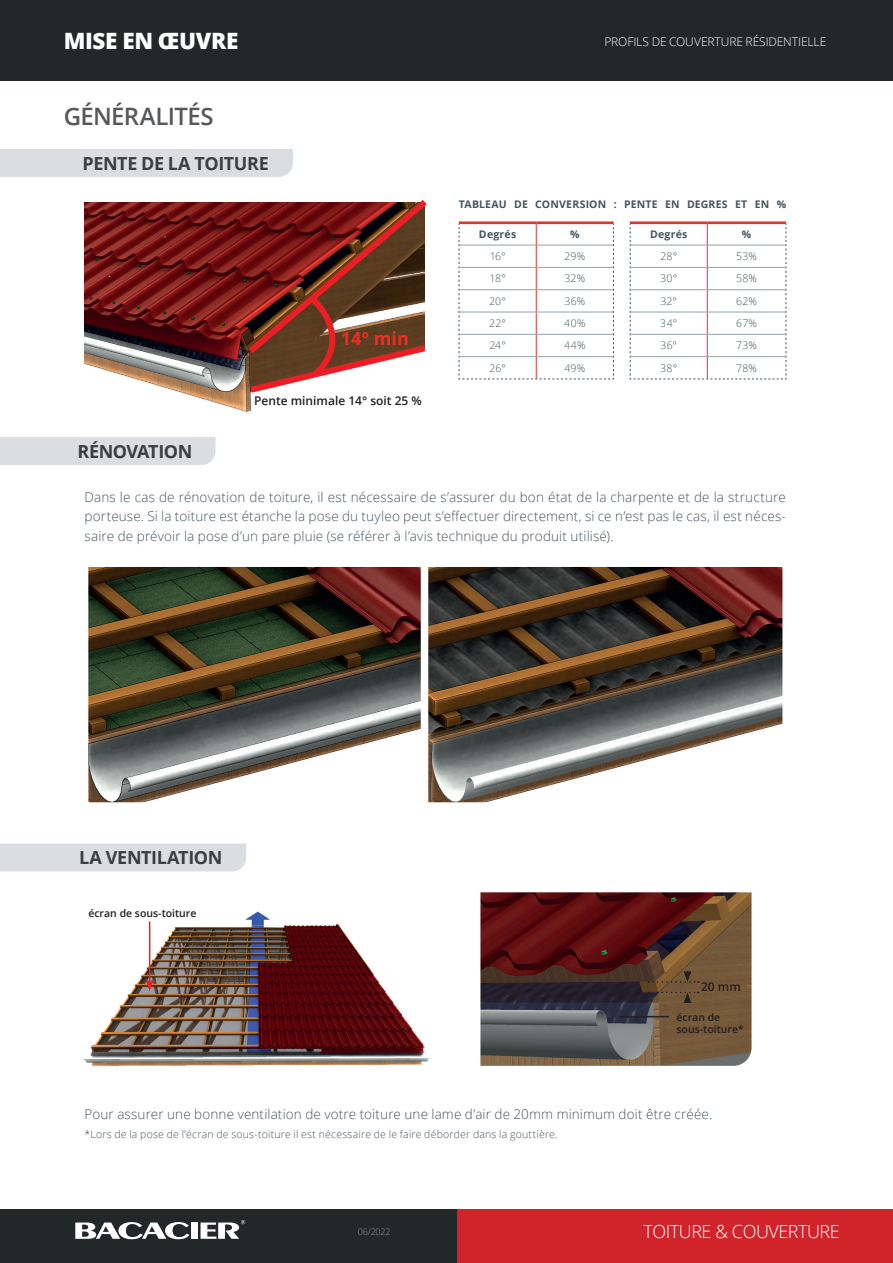
<style>
.page{position:relative;width:893px;height:1263px;background:#fff}
.page>*{position:absolute;margin:0;border:0;box-sizing:border-box;transform-origin:0 0}
.t1{font:600 24px "Open Sans";letter-spacing:-.025em;color:#57585a}
.t2{font:800 22.5px "Open Sans";letter-spacing:-.015em;color:#fff}
.t3{font:700 18px "Open Sans";letter-spacing:-.02em;color:#3e3e3f}
.t4{font:300 18px "Open Sans";letter-spacing:-.025em;color:#fff}
.t5{font:700 18px "Open Sans";color:#ee2e22}
.t6{font:300 13.5px/19.5px "Open Sans";letter-spacing:.01em;color:#45555f;text-align:justify}
.t7{font:300 12px "Open Sans";letter-spacing:-.01em;color:#fff}
.t8{font:600 12px "Open Sans";color:#231f20}
.t9{font:300 10.5px "Open Sans";letter-spacing:.02em;color:#45555f}
.t10{font:700 10.5px "Open Sans";letter-spacing:.015em;color:#45555f}
.t11{font:600 10.5px/12.6px "Open Sans";color:#231f20}
.t12{font:300 9px "Open Sans";letter-spacing:-.025em;color:#939598}
</style>
<div class="page">
<div style="left:0;top:0;width:893px;height:81px;background:#222727"></div>
<div style="left:0;top:1210px;width:457px;height:53px;background:#222727"></div>
<div style="left:457px;top:1210px;width:436px;height:53px;background:#d1232a"></div>
<svg style="left:75px;top:1222px;width:114px;height:17px"></svg>
<div style="left:191px;top:1222px;width:7px;height:17px;background:#fff"></div>
<svg style="left:201px;top:1220px;width:44px;height:19px"></svg>
<div style="left:0;top:149px;width:293px;height:28px;background:#dadee2"></div>
<div style="left:0;top:437px;width:215px;height:28px;background:#dadee2"></div>
<div style="left:0;top:843px;width:246px;height:28px;background:#dadee2"></div>
<img style="left:85px;top:202px;width:167px;height:210px">
<svg style="left:242px;top:200px;width:185px;height:197px"></svg>
<hr style="left:459px;top:221px;width:77px;height:3px;background:#ee2e22">
<hr style="left:536px;top:221px;width:78px;height:3px;background:#ee2e22">
<svg style="left:458px;top:224px;width:156px;height:156px"></svg>
<hr style="left:630px;top:221px;width:77px;height:3px;background:#ee2e22">
<hr style="left:707px;top:221px;width:79px;height:3px;background:#ee2e22">
<svg style="left:630px;top:224px;width:157px;height:156px"></svg>
<img style="left:90px;top:568px;width:691px;height:233px">
<div style="left:81px;top:559px;width:348px;height:251px;border:8px solid #fff"></div>
<div style="left:421px;top:559px;width:369px;height:251px;border:8px solid #fff"></div>
<img style="left:85px;top:911px;width:345px;height:156px">
<hr style="left:149px;top:921px;width:1px;height:62px;background:#eb1d25">
<svg style="left:146px;top:981px;width:7px;height:10px"></svg>
<img style="left:480px;top:892px;width:271px;height:174px">
<hr style="left:620px;top:1016px;width:49px;height:1px;background:#231f20">
<svg style="left:648px;top:992px;width:51px;height:11px"></svg>
<svg style="left:648px;top:971px;width:51px;height:12px"></svg>
<h2 class="t2" style="left:64px;top:24px;width:176px">MISE EN ŒUVRE</h2>
<p class="t7" style="left:604px;top:34px;width:223px">PROFILS DE COUVERTURE RÉSIDENTIELLE</p>
<h1 class="t1" style="left:64px;top:99px;width:151px">GÉNÉRALITÉS</h1>
<h3 class="t3" style="left:83px;top:151px;width:188px">PENTE DE LA TOITURE</h3>
<h3 class="t5" style="left:341px;top:326px;width:69px">14° min</h3>
<h3 class="t3" style="left:77px;top:439px;width:117px">RÉNOVATION</h3>
<p class="t8" style="left:254px;top:392px;width:169px">Pente minimale 14° soit 25 %</p>
<p class="t10" style="left:459px;top:197px;width:329px">TABLEAU DE CONVERSION : PENTE EN DEGRES ET EN %</p>
<p class="t10" style="left:479px;top:227px;width:39px">Degrés</p>
<p class="t10" style="left:570px;top:227px;width:11px">%</p>
<p class="t9" style="left:490px;top:249px;width:17px">16°</p>
<p class="t9" style="left:564px;top:249px;width:22px">29%</p>
<p class="t9" style="left:489px;top:271px;width:18px">18°</p>
<p class="t9" style="left:564px;top:271px;width:22px">32%</p>
<p class="t9" style="left:489px;top:294px;width:18px">20°</p>
<p class="t9" style="left:564px;top:294px;width:22px">36%</p>
<p class="t9" style="left:489px;top:316px;width:18px">22°</p>
<p class="t9" style="left:564px;top:316px;width:23px">40%</p>
<p class="t9" style="left:489px;top:338px;width:18px">24°</p>
<p class="t9" style="left:564px;top:338px;width:23px">44%</p>
<p class="t9" style="left:489px;top:361px;width:18px">26°</p>
<p class="t9" style="left:564px;top:361px;width:22px">49%</p>
<p class="t10" style="left:650px;top:227px;width:39px">Degrés</p>
<p class="t10" style="left:742px;top:227px;width:11px">%</p>
<p class="t9" style="left:660px;top:249px;width:18px">28°</p>
<p class="t9" style="left:736px;top:249px;width:22px">53%</p>
<p class="t9" style="left:660px;top:271px;width:19px">30°</p>
<p class="t9" style="left:736px;top:271px;width:22px">58%</p>
<p class="t9" style="left:660px;top:294px;width:18px">32°</p>
<p class="t9" style="left:736px;top:294px;width:22px">62%</p>
<p class="t9" style="left:660px;top:316px;width:18px">34°</p>
<p class="t9" style="left:736px;top:316px;width:22px">67%</p>
<p class="t9" style="left:660px;top:338px;width:18px">36°</p>
<p class="t9" style="left:736px;top:338px;width:22px">73%</p>
<p class="t9" style="left:660px;top:361px;width:18px">38°</p>
<p class="t9" style="left:736px;top:361px;width:22px">78%</p>
<p class="t6" style="left:85px;top:487px;width:703px">Dans le cas de rénovation de toiture, il est nécessaire de s’assurer du bon état de la charpente et de la structure porteuse. Si la toiture est étanche la pose du tuyleo peut s’effectuer directement, si ce n’est pas le cas, il est néces&shy;saire de prévoir la pose d’un pare pluie (se référer à l’avis technique du produit utilisé).</p>
<h3 class="t3" style="left:79px;top:845px;width:145px">LA VENTILATION</h3>
<p class="t11" style="left:88px;top:906px;width:110px">écran de sous-toiture</p>
<p class="t8" style="left:701px;top:979px;width:41px">20 mm</p>
<p class="t11" style="left:676px;top:1010px;width:69px">écran de sous-toiture*</p>
<p class="t6" style="left:85px;top:1103px;width:629px">Pour assurer une bonne ventilation de votre toiture une lame d’air de 20mm minimum doit être créée.</p>
<p class="t9" style="left:85px;top:1127px;width:474px">*Lors de la pose de l’écran de sous-toiture il est nécessaire de le faire déborder dans la gouttière.</p>
<p class="t12" style="left:358px;top:1225px;width:34px">06/2022</p>
<h3 class="t4" style="left:643px;top:1219px;width:198px">TOITURE &amp; COUVERTURE</h3>
</div>
